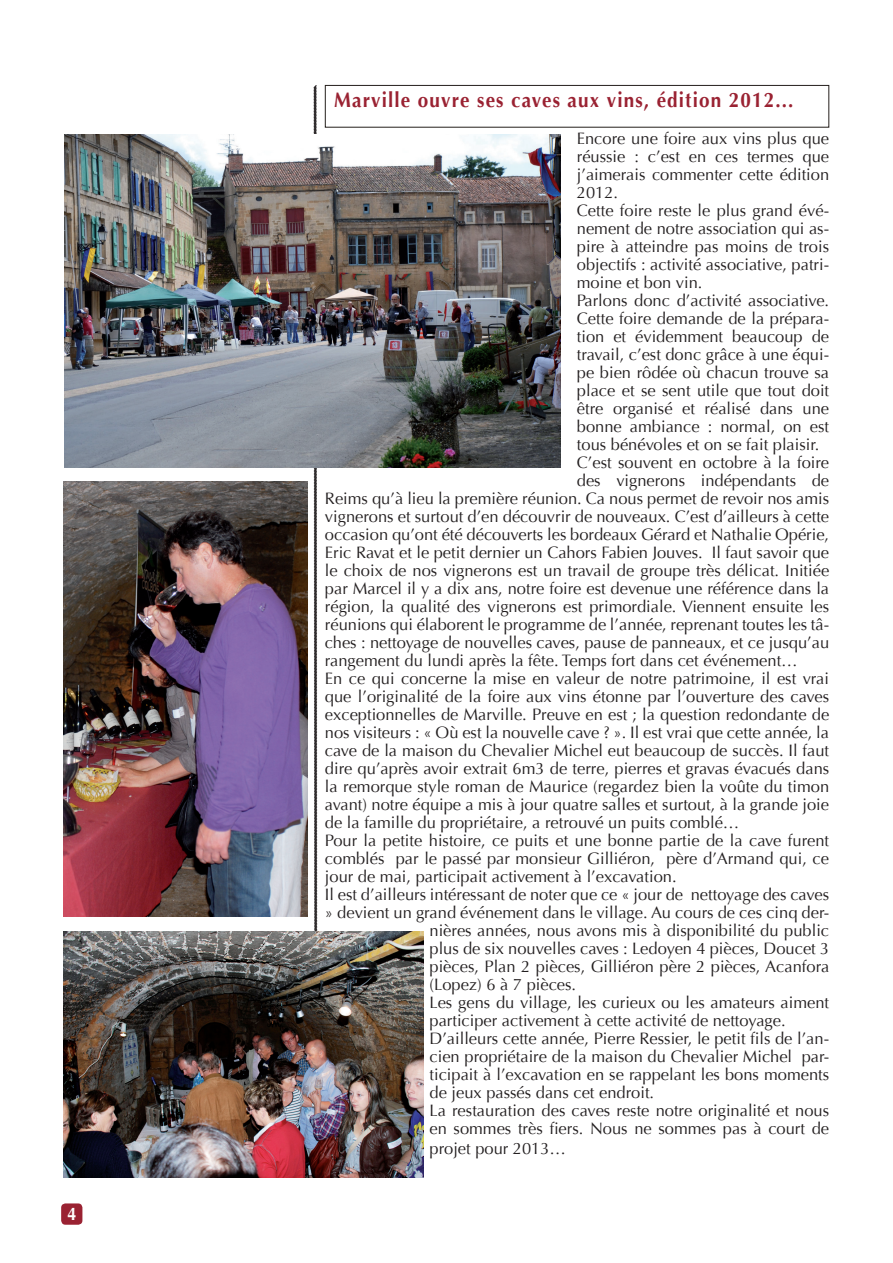
<style>
.page{position:relative;width:893px;height:1263px;background:#fff}
.page>*{position:absolute;margin:0;border:0;box-sizing:border-box;transform-origin:0 0}
.t1{font:700 21px "Optima";letter-spacing:.06em;color:#9a2232;scale:.9 1}
.t2{font:700 18px "Optima";color:#fff;scale:.9 1}
.t3{font:16.5px "Optima";color:#231f20}
</style>
<div class="page">
<svg style="left:313px;top:85px;width:5px;height:1093px"></svg>
<div style="left:61px;top:1203px;width:21px;height:22px;background:#9a2232;border-radius:4px"></div>
<div style="left:325px;top:85px;width:504px;height:43px;border:1px solid #241e1b"></div>
<img style="left:65px;top:134px;width:495px;height:333px">
<img style="left:64px;top:931px;width:359px;height:246px">
<img style="left:64px;top:481px;width:243px;height:435px">
<p class="t2" style="left:67px;top:1203px;width:12px">4</p>
<p class="t1" style="left:334px;top:88px;width:512px">Marville ouvre ses caves aux vins, édition 2012...</p>
<p class="t3" style="left:577px;top:129px;width:254px">Encore une foire aux vins plus que</p>
<p class="t3" style="left:577px;top:147px;width:254px">réussie : c’est en ces termes que</p>
<p class="t3" style="left:577px;top:165px;width:254px">j’aimerais commenter cette édition</p>
<p class="t3" style="left:577px;top:183px;width:43px">2012.</p>
<p class="t3" style="left:577px;top:201px;width:254px">Cette foire reste le plus grand évé-</p>
<p class="t3" style="left:577px;top:219px;width:254px">nement de notre association qui as-</p>
<p class="t3" style="left:577px;top:237px;width:254px">pire à atteindre pas moins de trois</p>
<p class="t3" style="left:577px;top:255px;width:254px">objectifs : activité associative, patri-</p>
<p class="t3" style="left:577px;top:273px;width:127px">moine et bon vin.</p>
<p class="t3" style="left:577px;top:291px;width:254px">Parlons donc d’activité associative.</p>
<p class="t3" style="left:577px;top:309px;width:254px">Cette foire demande de la prépara-</p>
<p class="t3" style="left:577px;top:327px;width:254px">tion et évidemment beaucoup de</p>
<p class="t3" style="left:577px;top:345px;width:254px">travail, c’est donc grâce à une équi-</p>
<p class="t3" style="left:577px;top:363px;width:254px">pe bien rôdée où chacun trouve sa</p>
<p class="t3" style="left:577px;top:381px;width:254px">place et se sent utile que tout doit</p>
<p class="t3" style="left:577px;top:399px;width:254px">être organisé et réalisé dans une</p>
<p class="t3" style="left:577px;top:417px;width:254px">bonne ambiance : normal, on est</p>
<p class="t3" style="left:577px;top:435px;width:244px">tous bénévoles et on se fait plaisir.</p>
<p class="t3" style="left:577px;top:453px;width:254px">C’est souvent en octobre à la foire</p>
<p class="t3" style="left:577px;top:471px;width:254px">des vignerons indépendants de</p>
<p class="t3" style="left:325px;top:489px;width:506px">Reims qu’à lieu la première réunion. Ca nous permet de revoir nos amis</p>
<p class="t3" style="left:325px;top:507px;width:506px">vignerons et surtout d’en découvrir de nouveaux. C’est d’ailleurs à cette</p>
<p class="t3" style="left:325px;top:525px;width:506px">occasion qu’ont été découverts les bordeaux Gérard et Nathalie Opérie,</p>
<p class="t3" style="left:325px;top:543px;width:506px">Eric Ravat et le petit dernier un Cahors Fabien Jouves. Il faut savoir que</p>
<p class="t3" style="left:325px;top:561px;width:506px">le choix de nos vignerons est un travail de groupe très délicat. Initiée</p>
<p class="t3" style="left:325px;top:579px;width:506px">par Marcel il y a dix ans, notre foire est devenue une référence dans la</p>
<p class="t3" style="left:325px;top:597px;width:506px">région, la qualité des vignerons est primordiale. Viennent ensuite les</p>
<p class="t3" style="left:325px;top:615px;width:506px">réunions qui élaborent le programme de l’année, reprenant toutes les tâ-</p>
<p class="t3" style="left:325px;top:633px;width:506px">ches : nettoyage de nouvelles caves, pause de panneaux, et ce jusqu’au</p>
<p class="t3" style="left:325px;top:651px;width:474px">rangement du lundi après la fête. Temps fort dans cet événement…</p>
<p class="t3" style="left:325px;top:669px;width:506px">En ce qui concerne la mise en valeur de notre patrimoine, il est vrai</p>
<p class="t3" style="left:325px;top:687px;width:506px">que l’originalité de la foire aux vins étonne par l’ouverture des caves</p>
<p class="t3" style="left:325px;top:705px;width:506px">exceptionnelles de Marville. Preuve en est ; la question redondante de</p>
<p class="t3" style="left:325px;top:723px;width:506px">nos visiteurs : « Où est la nouvelle cave ? ». Il est vrai que cette année, la</p>
<p class="t3" style="left:325px;top:741px;width:506px">cave de la maison du Chevalier Michel eut beaucoup de succès. Il faut</p>
<p class="t3" style="left:325px;top:759px;width:506px">dire qu’après avoir extrait 6m3 de terre, pierres et gravas évacués dans</p>
<p class="t3" style="left:325px;top:777px;width:506px">la remorque style roman de Maurice (regardez bien la voûte du timon</p>
<p class="t3" style="left:325px;top:795px;width:506px">avant) notre équipe a mis à jour quatre salles et surtout, à la grande joie</p>
<p class="t3" style="left:325px;top:813px;width:416px">de la famille du propriétaire, a retrouvé un puits comblé…</p>
<p class="t3" style="left:325px;top:831px;width:506px">Pour la petite histoire, ce puits et une bonne partie de la cave furent</p>
<p class="t3" style="left:325px;top:849px;width:506px">comblés par le passé par monsieur Gilliéron, père d’Armand qui, ce</p>
<p class="t3" style="left:325px;top:867px;width:353px">jour de mai, participait activement à l’excavation.</p>
<p class="t3" style="left:325px;top:885px;width:506px">Il est d’ailleurs intéressant de noter que ce « jour de nettoyage des caves</p>
<p class="t3" style="left:325px;top:903px;width:506px">» devient un grand événement dans le village. Au cours de ces cinq der-</p>
<p class="t3" style="left:429px;top:921px;width:401px">nières années, nous avons mis à disponibilité du public</p>
<p class="t3" style="left:429px;top:939px;width:401px">plus de six nouvelles caves : Ledoyen 4 pièces, Doucet 3</p>
<p class="t3" style="left:429px;top:957px;width:401px">pièces, Plan 2 pièces, Gilliéron père 2 pièces, Acanfora</p>
<p class="t3" style="left:429px;top:975px;width:148px">(Lopez) 6 à 7 pièces.</p>
<p class="t3" style="left:429px;top:993px;width:401px">Les gens du village, les curieux ou les amateurs aiment</p>
<p class="t3" style="left:429px;top:1011px;width:358px">participer activement à cette activité de nettoyage.</p>
<p class="t3" style="left:429px;top:1029px;width:401px">D’ailleurs cette année, Pierre Ressier, le petit fils de l’an-</p>
<p class="t3" style="left:429px;top:1047px;width:401px">cien propriétaire de la maison du Chevalier Michel par-</p>
<p class="t3" style="left:429px;top:1065px;width:401px">ticipait à l’excavation en se rappelant les bons moments</p>
<p class="t3" style="left:429px;top:1083px;width:226px">de jeux passés dans cet endroit.</p>
<p class="t3" style="left:429px;top:1101px;width:401px">La restauration des caves reste notre originalité et nous</p>
<p class="t3" style="left:429px;top:1119px;width:401px">en sommes très fiers. Nous ne sommes pas à court de</p>
<p class="t3" style="left:429px;top:1138px;width:138px">projet pour 2013…</p>
</div>
